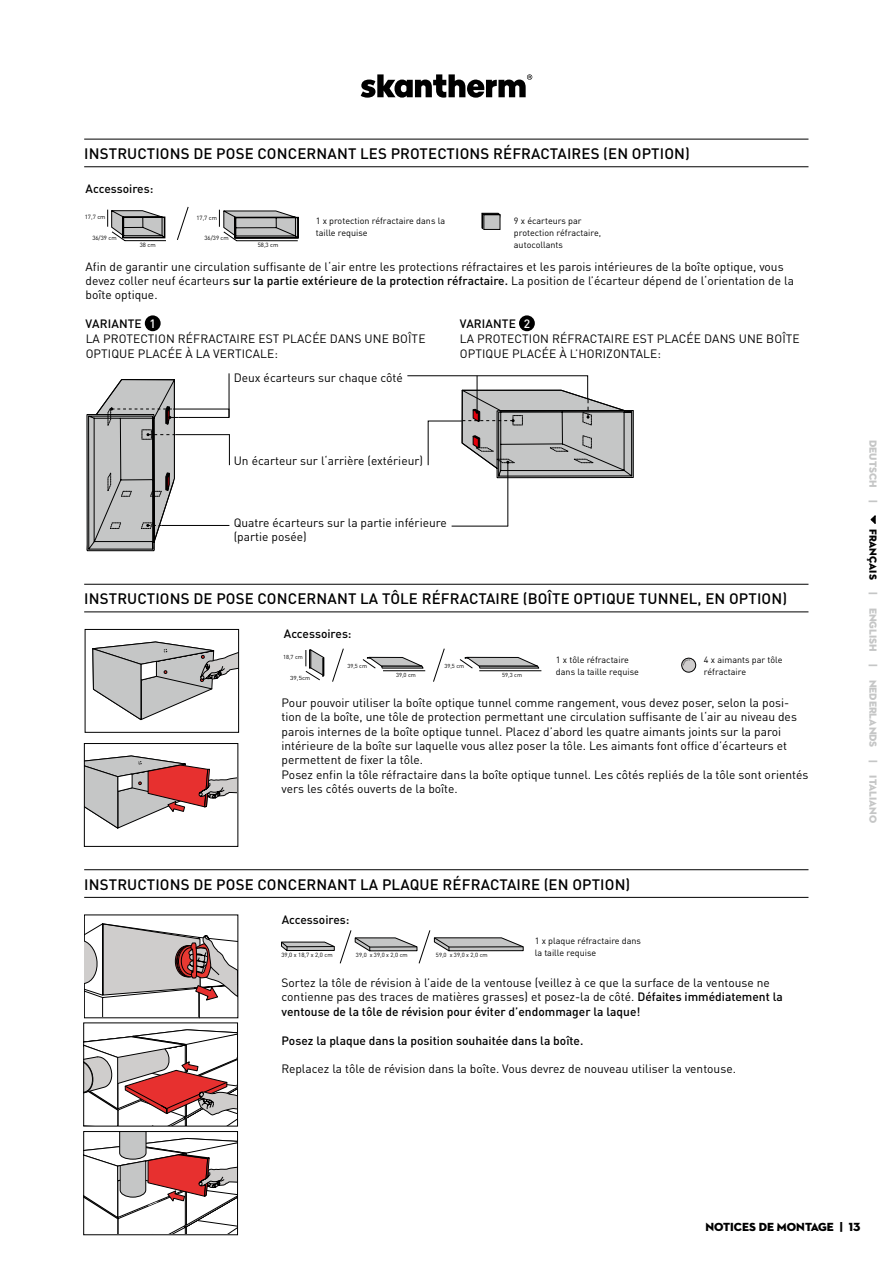
<style>
.page{position:relative;width:893px;height:1263px;background:#fff}
.page>*{position:absolute;margin:0;border:0;box-sizing:border-box;transform-origin:0 0}
.t1{font:500 15px "DIN Pro";letter-spacing:.01em;color:#000}
.t2{font:12px/14.4px "DIN Pro";color:#000}
.t3{font:500 12px "DIN Pro";color:#000}
.t4{font:12px "Neutraface 2 Display Titling";color:#000}
.t5{font:10.5px "Neutraface 2 Display Titling";color:#c5c6c6}
.t6{font:9px/12px "DIN Pro";color:#000}
.t7{font:6px "DIN Pro";color:#000}
.t8{font:6px "DIN";color:#000}
.t9{font:5.85px "DIN";color:#000}
.t10{font:5.7px "DIN";color:#000}
.t11{font:5.7px "DIN";color:#000;scale:1.13 1}
.s1{font-weight:500}
.s2{font-weight:500;color:#fff}
.s3{color:#000}
</style>
<div class="page">
<svg style="left:361px;top:74px;width:171px;height:24px"></svg>
<hr style="left:84px;top:897px;width:724px;height:1px;background:#000">
<hr style="left:84px;top:869px;width:724px;height:1px;background:#000">
<svg style="left:281px;top:930px;width:243px;height:34px"></svg>
<hr style="left:84px;top:611px;width:724px;height:1px;background:#000">
<hr style="left:84px;top:584px;width:724px;height:1px;background:#000">
<svg style="left:681px;top:658px;width:15px;height:15px"></svg>
<svg style="left:305px;top:649px;width:19px;height:31px"></svg>
<svg style="left:362px;top:657px;width:62px;height:12px"></svg>
<hr style="left:383px;top:670px;width:42px;height:1px;background:#000">
<hr style="left:479px;top:670px;width:62px;height:1px;background:#000">
<svg style="left:459px;top:657px;width:81px;height:12px"></svg>
<svg style="left:332px;top:648px;width:12px;height:34px"></svg>
<svg style="left:433px;top:648px;width:12px;height:34px"></svg>
<svg style="left:92px;top:641px;width:145px;height:79px"></svg>
<div style="left:85px;top:629px;width:154px;height:103px;border:1px solid #000"></div>
<svg style="left:86px;top:755px;width:150px;height:74px"></svg>
<div style="left:84px;top:743px;width:154px;height:103px;border:1px solid #000"></div>
<svg style="left:870px;top:515px;width:6px;height:9px"></svg>
<svg style="left:84px;top:915px;width:154px;height:103px"></svg>
<svg style="left:84px;top:1029px;width:154px;height:96px"></svg>
<svg style="left:84px;top:1131px;width:154px;height:103px"></svg>
<hr style="left:84px;top:166px;width:724px;height:1px;background:#000">
<hr style="left:84px;top:139px;width:724px;height:1px;background:#000">
<div style="left:145px;top:315px;width:16px;height:16px;background:#000;border-radius:50%"></div>
<div style="left:519px;top:315px;width:16px;height:16px;background:#000;border-radius:50%"></div>
<svg style="left:107px;top:209px;width:59px;height:32px"></svg>
<svg style="left:219px;top:209px;width:80px;height:32px"></svg>
<svg style="left:177px;top:206px;width:12px;height:34px"></svg>
<hr style="left:452px;top:526px;width:56px;height:1px;background:#000">
<hr style="left:507px;top:462px;width:1px;height:64px;background:#000">
<svg style="left:481px;top:213px;width:19px;height:17px"></svg>
<svg style="left:407px;top:375px;width:227px;height:103px"></svg>
<svg style="left:87px;top:373px;width:143px;height:178px"></svg>
<p class="t1" style="left:84px;top:142px;width:607px">INSTRUCTIONS DE POSE CONCERNANT LES PROTECTIONS RÉFRACTAIRES (EN OPTION)</p>
<p class="t3" style="left:86px;top:179px;width:69px">Accessoires:</p>
<p class="t8" style="left:85px;top:213px;width:22px">17,7 cm</p>
<p class="t7" style="left:92px;top:233px;width:26px">36/39 cm</p>
<p class="t7" style="left:204px;top:233px;width:26px">36/39 cm</p>
<p class="t8" style="left:196px;top:214px;width:22px">17,7 cm</p>
<p class="t6" style="left:514px;top:214px;width:89px">9 x écarteurs par protection réfractaire,</p>
<p class="t6" style="left:316px;top:214px;width:131px">1 x protection réfractaire dans la taille requise</p>
<p class="t8" style="left:140px;top:241px;width:18px">38 cm</p>
<p class="t6" style="left:514px;top:238px;width:51px">autocollants</p>
<p class="t8" style="left:258px;top:241px;width:22px">58,3 cm</p>
<p class="t2" style="left:86px;top:258px;width:710px">Afin de garantir une circulation suffisante de l‘air entre les protections réfractaires et les parois intérieures de la boîte optique, vous devez coller neuf écarteurs <span class="s1">sur la partie extérieure de la protection réfractaire.</span> La position de l’écarteur dépend de l‘orientation de la boîte optique.</p>
<p class="t2" style="left:86px;top:315px;width:341px;line-height:15px"><span class="s1">VARIANTE</span> <span class="s2">1<br></span>LA PROTECTION RÉFRACTAIRE EST PLACÉE DANS UNE BOÎTE<br>OPTIQUE PLACÉE À LA VERTICALE:</p>
<p class="t2" style="left:460px;top:315px;width:341px;line-height:15px"><span class="s1">VARIANTE</span> <span class="s2">2<br></span>LA PROTECTION RÉFRACTAIRE EST PLACÉE DANS UNE BOÎTE<br>OPTIQUE PLACÉE À L’HORIZONTALE:</p>
<p class="t2" style="left:234px;top:369px;width:170px">Deux écarteurs sur chaque côté</p>
<p class="t2" style="left:234px;top:452px;width:191px">Un écarteur sur l‘arrière (extérieur)</p>
<p class="t2" style="left:234px;top:514px;width:215px">Quatre écarteurs sur la partie inférieure (partie posée)</p>
<p class="t1" style="left:84px;top:587px;width:704px">INSTRUCTIONS DE POSE CONCERNANT LA TÔLE RÉFRACTAIRE (BOÎTE OPTIQUE TUNNEL, EN OPTION)</p>
<p class="t3" style="left:284px;top:624px;width:69px">Accessoires:</p>
<p class="t10" style="left:283px;top:654px;width:21px">18,7 cm</p>
<p class="t11" style="left:290px;top:674px;width:19px">39,5cm</p>
<p class="t10" style="left:347px;top:662px;width:21px">39,5 cm</p>
<p class="t10" style="left:396px;top:671px;width:21px">39,0 cm</p>
<p class="t10" style="left:444px;top:662px;width:21px">39,5 cm</p>
<p class="t10" style="left:502px;top:671px;width:21px">59,3 cm</p>
<p class="t6" style="left:556px;top:652px;width:84px">1 x tôle réfractaire dans la taille requise</p>
<p class="t6" style="left:704px;top:652px;width:80px">4 x aimants par tôle réfractaire</p>
<p class="t2" style="left:282px;top:694px;width:528px">Pour pouvoir utiliser la boîte optique tunnel comme rangement, vous devez poser, selon la posi&shy;tion de la boîte, une tôle de protection permettant une circulation suffisante de l‘air au niveau des parois internes de la boîte optique tunnel. Placez d’abord les quatre aimants joints sur la paroi intérieure de la boîte sur laquelle vous allez poser la tôle. Les aimants font office d’écarteurs et permettent de fixer la tôle.<br>Posez enfin la tôle réfractaire dans la boîte optique tunnel. Les côtés repliés de la tôle sont orientés vers les côtés ouverts de la boîte.</p>
<p class="t1" style="left:84px;top:872px;width:548px">INSTRUCTIONS DE POSE CONCERNANT LA PLAQUE RÉFRACTAIRE (EN OPTION)</p>
<p class="t3" style="left:282px;top:910px;width:69px">Accessoires:</p>
<p class="t6" style="left:535px;top:934px;width:108px">1 x plaque réfractaire dans</p>
<p class="t7" style="left:281px;top:950px;width:53px">39,0 x 18,7 x 2,0 cm</p>
<p class="t9" style="left:356px;top:951px;width:53px">39,0 x 39,0 x 2,0 cm</p>
<p class="t9" style="left:436px;top:951px;width:53px">59,0 x 39,0 x 2,0 cm</p>
<p class="t6" style="left:535px;top:946px;width:63px">la taille requise</p>
<p class="t2" style="left:282px;top:974px;width:503px">Sortez la tôle de révision à l’aide de la ventouse (veillez à ce que la surface de la ventouse ne contienne pas des traces de matières grasses) et posez-la de côté. <span class="s1">Défaites immédiatement la ventouse de la tôle de révision pour éviter d’endommager la laque!</span></p>
<p class="t3" style="left:282px;top:1030px;width:303px">Posez la plaque dans la position souhaitée dans la boîte.</p>
<p class="t2" style="left:282px;top:1061px;width:456px">Replacez la tôle de révision dans la boîte. Vous devrez de nouveau utiliser la ventouse.</p>
<p class="t5" style="left:880px;top:440px;width:64px;rotate:90deg">DEUTSCH |</p>
<p class="t5" style="left:880px;top:529px;width:296px;rotate:90deg"><span class="s3">FRANÇAIS</span> | ENGLISH | NEDERLANDS | ITALIANO</p>
<p class="t4" style="left:705px;top:1219px;width:156px">NOTICES DE MONTAGE | 13</p>
</div>
